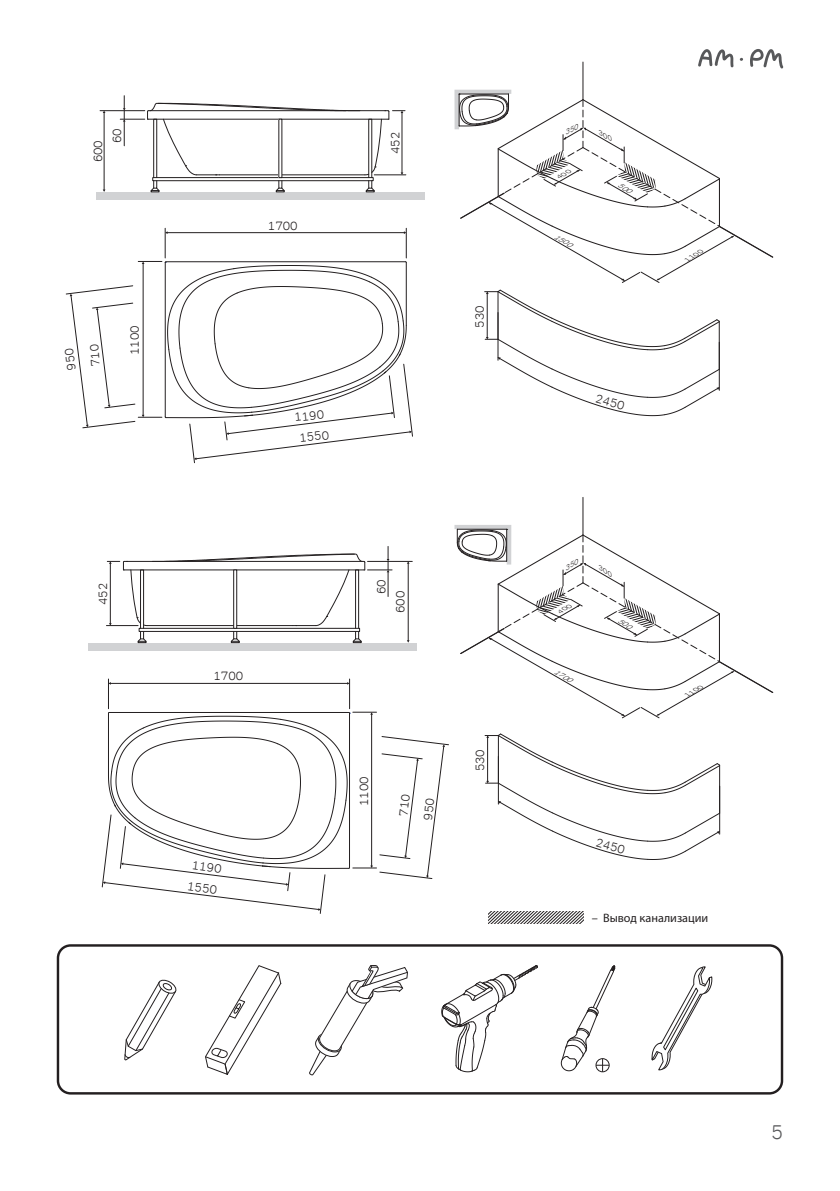
<style>
.page{position:relative;width:840px;height:1191px;background:#fff}
.page>*{position:absolute;margin:0;border:0;box-sizing:border-box;transform-origin:0 0}
.t1{font:300 20px "Tondo Corp";color:#57585a}
.t2{font:300 12.2px/21px "Tondo Corp";color:#231f20}
.t3{font:12.2px "Myriad Pro";color:#231f20}
.t4{font:italic 300 6.8px "Tondo Corp";color:#231f20;scale:1.15 1}
.t5{font:italic 300 6px "Tondo Corp";color:#231f20;scale:1.36 1}
</style>
<div class="page">
<svg style="left:750px;top:49px;width:33px;height:19px"></svg>
<svg style="left:698px;top:49px;width:35px;height:18px"></svg>
<svg style="left:57px;top:944px;width:725px;height:150px"></svg>
<hr style="left:582px;top:497px;width:1px;height:38px;background:#231f20">
<hr style="left:582px;top:62px;width:1px;height:38px;background:#231f20">
<div style="left:595px;top:1058px;width:14px;height:14px;border:1px solid #231f20;border-radius:50%"></div>
<div style="left:88px;top:642px;width:328px;height:8px;background:#d1d2d4"></div>
<hr style="left:106px;top:625px;width:32px;height:1px;background:#231f20">
<hr style="left:367px;top:561px;width:45px;height:1px;background:#231f20">
<svg style="left:107px;top:546px;width:285px;height:97px"></svg>
<hr style="left:407px;top:563px;width:1px;height:77px;background:#231f20">
<svg style="left:233px;top:569px;width:4px;height:59px"></svg>
<div style="left:96px;top:192px;width:328px;height:8px;background:#d1d2d4"></div>
<hr style="left:167px;top:232px;width:237px;height:1px;background:#231f20">
<hr style="left:405px;top:228px;width:1px;height:30px;background:#231f20">
<hr style="left:165px;top:228px;width:1px;height:30px;background:#231f20">
<hr style="left:100px;top:110px;width:45px;height:1px;background:#231f20">
<svg style="left:120px;top:96px;width:285px;height:96px"></svg>
<hr style="left:104px;top:113px;width:1px;height:77px;background:#231f20">
<svg style="left:488px;top:911px;width:95px;height:12px"></svg>
<svg style="left:440px;top:965px;width:97px;height:107px"></svg>
<svg style="left:560px;top:965px;width:55px;height:106px"></svg>
<svg style="left:308px;top:964px;width:100px;height:111px"></svg>
<svg style="left:484px;top:289px;width:235px;height:127px"></svg>
<svg style="left:484px;top:733px;width:236px;height:126px"></svg>
<svg style="left:454px;top:525px;width:318px;height:193px"></svg>
<svg style="left:454px;top:90px;width:318px;height:193px"></svg>
<svg style="left:102px;top:679px;width:346px;height:234px"></svg>
<svg style="left:65px;top:261px;width:347px;height:202px"></svg>
<p class="t2" style="left:88px;top:143px;width:16px;line-height:19.2px;text-indent:-19px;rotate:-90deg">600<br>60</p>
<p class="t2" style="left:124px;top:355px;width:31px;rotate:-90deg">1100</p>
<p class="t2" style="left:268px;top:215px;width:31px">1700</p>
<p class="t2" style="left:384px;top:154px;width:24px;rotate:-90deg">452</p>
<p class="t2" style="left:293px;top:407px;width:31px;rotate:-6deg">1190</p>
<p class="t2" style="left:298px;top:427px;width:31px;rotate:-5deg">1550</p>
<p class="t2" style="left:370px;top:594px;width:16px;rotate:-90deg">60</p>
<p class="t2" style="left:92px;top:605px;width:24px;rotate:-90deg">452</p>
<p class="t2" style="left:389px;top:613px;width:24px;rotate:-90deg">600</p>
<p class="t2" style="left:213px;top:665px;width:31px">1700</p>
<p class="t2" style="left:192px;top:854px;width:33px;rotate:8deg">1190<br>1550</p>
<p class="t2" style="left:353px;top:806px;width:31px;rotate:-90deg">1100</p>
<p class="t2" style="left:469px;top:327px;width:24px;rotate:-90deg">530</p>
<p class="t4" style="left:556px;top:232px;width:18px;rotate:31deg">1500</p>
<p class="t2" style="left:598px;top:388px;width:31px;rotate:16deg">2450</p>
<p class="t5" style="left:683px;top:257px;width:16px;rotate:-30deg">1100</p>
<p class="t2" style="left:469px;top:771px;width:24px;rotate:-90deg">530</p>
<p class="t4" style="left:556px;top:667px;width:18px;rotate:31deg">1700</p>
<p class="t5" style="left:683px;top:692px;width:16px;rotate:-30deg">1100</p>
<p class="t2" style="left:599px;top:832px;width:31px;rotate:16deg">2450</p>
<p class="t3" style="left:591px;top:910px;width:118px">– Вывод канализации</p>
<h1 class="t1" style="left:770px;top:1120px;width:14px">5</h1>
</div>
